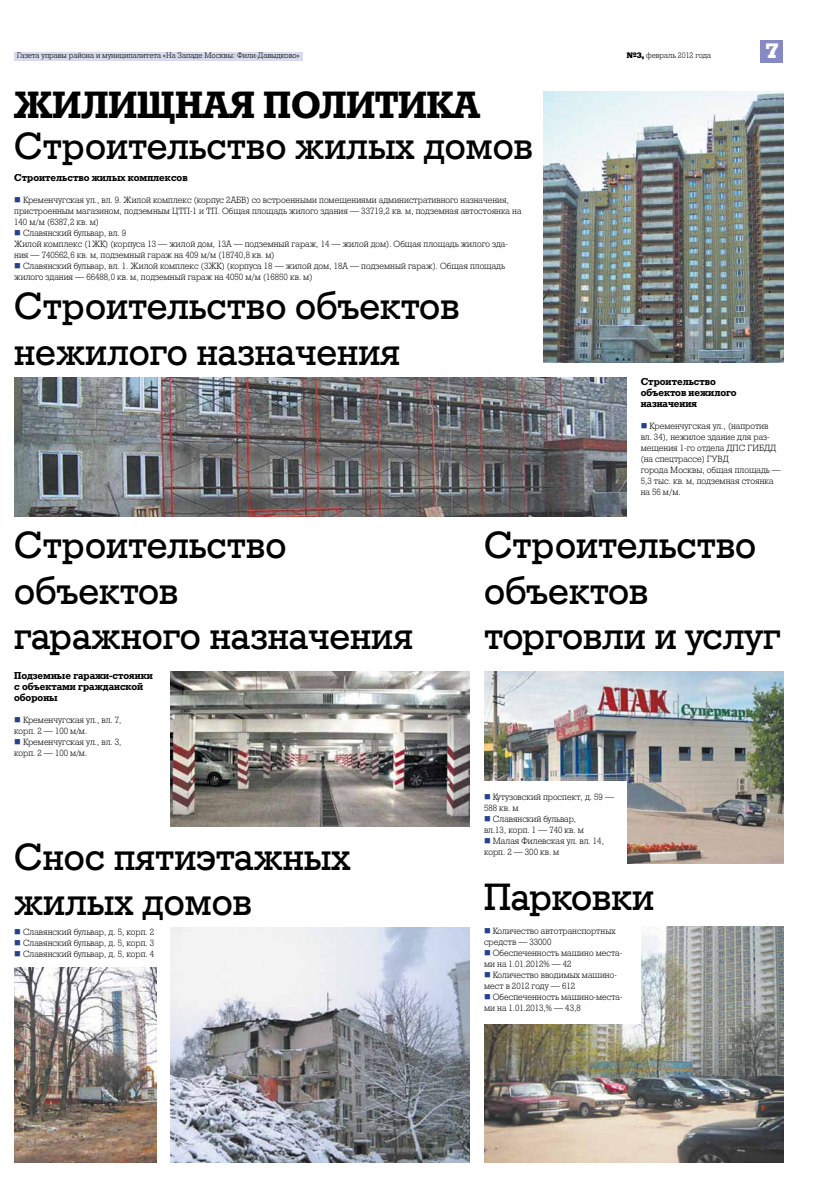
<style>
.page{position:relative;width:820px;height:1191px;background:#fff}
.page>*{position:absolute;margin:0;border:0;box-sizing:border-box;transform-origin:0 0}
.t1{font:38px/45.6px "Geo Slb 712 Medium CBT";color:#000}
.t2{font:38px "Geo Slb 712 Bold CBT";color:#000}
.t3{font:21px "Geo Slb 712 XBCBT";color:#fff}
.t4{font:10px/11px "Geo Slb 712 Bold CBT";color:#000}
.t5{font:9px/11px "Geo Slb 712 Light CBT";color:#000}
.t6{font:8px "Geo Slb 712 Light CBT";color:#000}
.s1{font-family:"Geo Slb 712 XBCBT"}
.s2{color:#25408f}
</style>
<div class="page">
<div style="left:760px;top:41px;width:22px;height:22px;background:#8689c3"></div>
<div style="left:14px;top:52px;width:288px;height:8px;background:#dadaee"></div>
<img style="left:14px;top:377px;width:612px;height:140px">
<img style="left:543px;top:91px;width:239px;height:271px">
<img style="left:171px;top:671px;width:298px;height:155px">
<img style="left:171px;top:928px;width:298px;height:234px">
<img style="left:14px;top:967px;width:142px;height:195px">
<img style="left:484px;top:671px;width:298px;height:192px">
<div style="left:469px;top:781px;width:157px;height:85px;background:#fff"></div>
<img style="left:484px;top:926px;width:298px;height:236px">
<div style="left:473px;top:920px;width:167px;height:104px;background:#fff"></div>
<p class="t6" style="left:17px;top:51px;width:284px">Газета управы района и муниципалитета «На Западе Москвы: Фили-Давыдково»</p>
<p class="t6" style="left:626px;top:51px;width:86px"><span class="s1">№3,</span> февраль 2012 года</p>
<h2 class="t3" style="left:765px;top:38px;width:15px">7</h2>
<h1 class="t2" style="left:14px;top:83px;width:68px">Жили</h1>
<h1 class="t2" style="left:137px;top:83px;width:66px">щная</h1>
<h1 class="t2" style="left:263px;top:83px;width:28px">полити</h1>
<h1 class="t2" style="left:427px;top:83px;width:48px">ка</h1>
<h1 class="t1" style="left:14px;top:123px;width:520px">Строительство жилых домов</h1>
<p class="t4" style="left:14px;top:172px;width:175px">Строительство жилых комплексов</p>
<p class="t5" style="left:14px;top:194px;width:508px"><span class="s2">■</span> Кременчугская ул., вл. 9. Жилой комплекс (корпус 2АБВ) со встроенными помещениями административного назначения, пристроенным магазином, подземным ЦТП-1 и ТП. Общая площадь жилого здания — 33719,2 кв. м, подземная автостоянка на<br>140 м/м (6387,2 кв. м)</p>
<p class="t5" style="left:14px;top:227px;width:495px"><span class="s2">■</span> Славянский бульвар, вл. 9<br>Жилой комплекс (1ЖК) (корпуса 13 — жилой дом, 13А — подземный гараж, 14 — жилой дом). Общая площадь жилого зда&shy;ния — 740562,6 кв. м, подземный гараж на 409 м/м (18740,8 кв. м)</p>
<p class="t5" style="left:14px;top:260px;width:492px"><span class="s2">■</span> Славянский бульвар, вл. 1. Жилой комплекс (3ЖК) (корпуса 18 — жилой дом, 18А — подземный гараж). Общая площадь жилого здания — 66488,0 кв. м, подземный гараж на 4050 м/м (16850 кв. м)</p>
<h1 class="t1" style="left:14px;top:283px;width:446px">Строительство объектов нежилого назначения</h1>
<h1 class="t1" style="left:14px;top:522px;width:400px">Строительство объектов<br>гаражного назначения</h1>
<p class="t4" style="left:14px;top:670px;width:140px">Подземные гаражи-стоянки с объектами гражданской обороны</p>
<p class="t5" style="left:14px;top:714px;width:109px"><span class="s2">■</span> Кременчугская ул., вл. 7, корп. 2 — 100 м/м.</p>
<p class="t5" style="left:14px;top:736px;width:109px"><span class="s2">■</span> Кременчугская ул., вл. 3, корп. 2 — 100 м/м.</p>
<h1 class="t1" style="left:14px;top:833px;width:338px">Снос пятиэтажных жилых домов</h1>
<p class="t5" style="left:14px;top:926px;width:141px"><span class="s2">■</span> Славянский бульвар, д. 5, корп. 2</p>
<p class="t5" style="left:14px;top:937px;width:141px"><span class="s2">■</span> Славянский бульвар, д. 5, корп. 3</p>
<p class="t5" style="left:14px;top:948px;width:141px"><span class="s2">■</span> Славянский бульвар, д. 5, корп. 4</p>
<p class="t4" style="left:640px;top:376px;width:97px">Строительство объектов нежилого назначения</p>
<p class="t5" style="left:640px;top:420px;width:142px"><span class="s2">■</span> Кременчугская ул., (напротив вл. 34), нежилое здание для раз&shy;мещения 1‑го отдела ДПС ГИБДД (на спецтрассе) ГУВД<br>города Москвы, общая площадь —<br>5,3 тыс. кв. м, подземная стоянка на 56 м/м.</p>
<h1 class="t1" style="left:484px;top:522px;width:298px">Строительство объектов торговли и услуг</h1>
<p class="t5" style="left:484px;top:791px;width:131px"><span class="s2">■</span> Кутузовский проспект, д. 59 —<br>588 кв. м</p>
<p class="t5" style="left:484px;top:813px;width:101px"><span class="s2">■</span> Славянский бульвар, вл.13, корп. 1 — 740 кв. м</p>
<p class="t5" style="left:484px;top:835px;width:121px"><span class="s2">■</span> Малая Филевская ул. вл. 14, корп. 2 — 300 кв. м</p>
<h1 class="t1" style="left:484px;top:873px;width:171px">Парковки</h1>
<p class="t5" style="left:484px;top:925px;width:133px"><span class="s2">■</span> Количество автотранспортных средств — 33000</p>
<p class="t5" style="left:484px;top:947px;width:140px"><span class="s2">■</span> Обеспеченность машино места&shy;ми на 1.01.2012% — 42</p>
<p class="t5" style="left:484px;top:969px;width:134px"><span class="s2">■</span> Количество вводимых машино&shy;мест в 2012 году — 612</p>
<p class="t5" style="left:484px;top:991px;width:140px"><span class="s2">■</span> Обеспеченность машино-места&shy;ми на 1.01.2013,% — 43,8</p>
</div>
